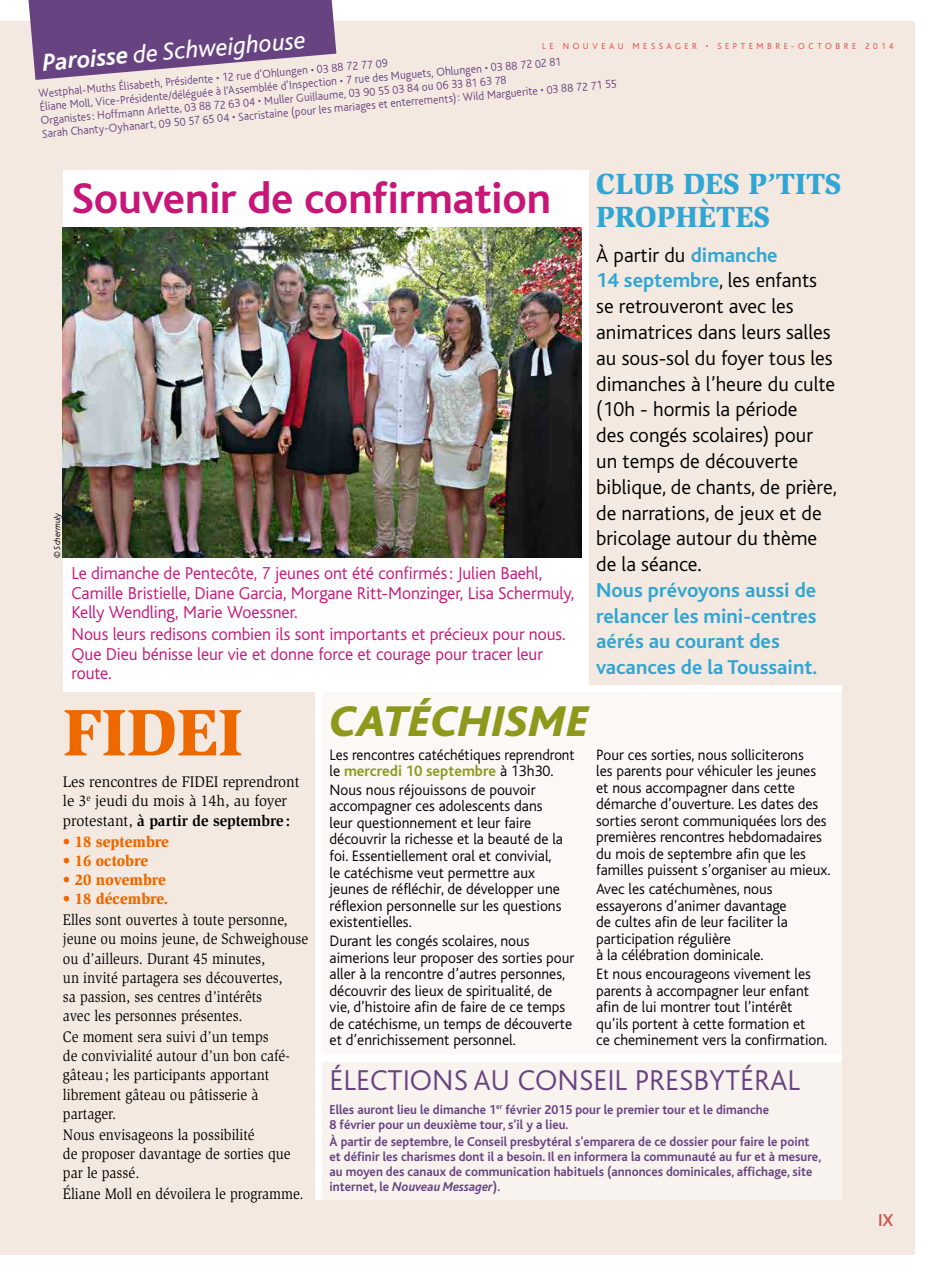
<style>
.page{position:relative;width:936px;height:1276px;background:#fff}
.page>*{position:absolute;margin:0;border:0;box-sizing:border-box;transform-origin:0 0}
.t1{font:900 67.5px "Slimbach";color:#ee6800}
.t2{font:700 45px "Bliss";letter-spacing:-.005em;color:#c71578}
.t3{font:italic 800 45px "Bliss";color:#8e991c}
.t4{font:300 30px "Bliss";color:#684382}
.t5{font:900 30px/33.3px "Slimbach";color:#31a5d4}
.t6{font:italic 25.5px "Bliss";color:#fff}
.t7{font:300 21px/25.8px "Bliss";color:#000}
.t8{font:700 21px/25.8px "Bliss";color:#31a5d4}
.t9{font:300 18px/19.5px "Bliss";letter-spacing:-.005em;color:#c71578}
.t10{font:500 18px "Bliss";color:#cb514b}
.t11{font:300 15.75px/16.5px "Bliss";color:#000}
.t12{font:15.75px/19px "Slimbach";color:#000;scale:.89 1}
.t13{font:15.75px/19px "Slimbach";color:#000;scale:.95 1}
.t14{font:300 15.75px/16.5px "Bliss";color:#000;scale:.95 1}
.t15{font:900 15.75px "Slimbach";color:#ee6800;scale:.95 1}
.t16{font:700 13.5px/15px "Bliss";color:#684382;scale:.95 1}
.t17{font:300 12px/13.5px "Bliss";color:#684382;scale:.95 1}
.t18{font:300 9px "Bliss";letter-spacing:.39em;color:#ea3f43}
.t19{font:italic 300 9px "Bliss";color:#000}
.s1{font-weight:700}
.s2{font-weight:700;color:#31a5d4}
.s3{font-weight:700;color:#8e991c}
.s4{font-style:italic}
</style>
<div class="page">
<div style="left:0;top:21px;width:914px;height:1233px;background:#f4e9e0"></div>
<div style="left:63px;top:170px;width:523px;height:517px;background:#fff"></div>
<div style="left:318px;top:688px;width:523px;height:370px;background:#fbf8f5"></div>
<div style="left:318px;top:1057px;width:523px;height:142px;background:#f9f3ef"></div>
<svg style="left:28px;top:0;width:308px;height:80px"></svg>
<img style="left:63px;top:228px;width:519px;height:329px">
<div style="left:582px;top:170px;width:6px;height:520px;background:#fff"></div>
<div style="left:316px;top:688px;width:6px;height:511px;background:#fff"></div>
<div style="left:63px;top:685px;width:778px;height:7px;background:#fff"></div>
<div style="left:317px;top:1054px;width:524px;height:7px;background:#fff"></div>
<h3 class="t6" style="left:41px;top:49px;width:266px;rotate:-5deg"><span class="s1">Paroisse</span> de Schweighouse</h3>
<p class="t18" style="left:542px;top:42px;width:352px">LE NOUVEAU MESSAGER • SEPTEMBRE-OCTOBRE 2014</p>
<p class="t17" style="left:38px;top:87px;width:608px;rotate:-5deg">Westphal-Muths Élisabeth, Présidente • 12 rue d’Ohlungen • 03 88 72 77 09<br>Éliane Moll, Vice-Présidente/déléguée à l’Assemblée d’Inspection • 7 rue des Muguets, Ohlungen • 03 88 72 02 81<br>Organistes: Hoffmann Arlette, 03 88 72 63 04 • Muller Guillaume, 03 90 55 03 84 ou 06 33 81 63 78<br>Sarah Chanty-Oyhanart, 09 50 57 65 04 • Sacristaine (pour les mariages et enterrements): Wild Marguerite • 03 88 72 71 55</p>
<h2 class="t2" style="left:71px;top:175px;width:481px">Souvenir de confirmation</h2>
<p class="t19" style="left:52px;top:558px;width:47px;rotate:-90deg">© Schermuly</p>
<p class="t9" style="left:71px;top:564px;width:504px">Le dimanche de Pentecôte, 7 jeunes ont été confirmés: Julien Baehl,<br>Camille Bristielle, Diane Garcia, Morgane Ritt-Monzinger, Lisa Schermuly,<br>Kelly Wendling, Marie Woessner.</p>
<p class="t9" style="left:71px;top:625px;width:496px">Nous leurs redisons combien ils sont importants et précieux pour nous.<br>Que Dieu bénisse leur vie et donne force et courage pour tracer leur route.</p>
<h3 class="t5" style="left:596px;top:167px;width:247px">CLUB DES P’TITS<br>PROPHÈTES</h3>
<p class="t7" style="left:596px;top:242px;width:242px">À partir du <span class="s2">dimanche<br>14 septembre</span>, les enfants se retrouveront avec les animatrices dans leurs salles au sous-sol du foyer tous les dimanches à l’heure du culte (10h - hormis la période<br>des congés scolaires) pour un temps de découverte biblique, de chants, de prière, de narrations, de jeux et de bricolage autour du thème de la séance.</p>
<h3 class="t8" style="left:596px;top:577px;width:223px">Nous prévoyons aussi de relancer les mini-centres aérés au courant des vacances de la Toussaint.</h3>
<h1 class="t1" style="left:63px;top:690px;width:181px">FIDEI</h1>
<p class="t13" style="left:63px;top:772px;width:250px">Les rencontres de FIDEI reprendront le 3<sup>e</sup> jeudi du mois à 14h, au foyer protestant, <span class="s1">à partir de septembre:</span></p>
<p class="t15" style="left:63px;top:831px;width:113px">• 18 septembre</p>
<p class="t15" style="left:63px;top:850px;width:91px">• 16 octobre</p>
<p class="t15" style="left:63px;top:870px;width:110px">• 20 novembre</p>
<p class="t15" style="left:63px;top:889px;width:112px">• 18 décembre.</p>
<p class="t12" style="left:63px;top:910px;width:277px">Elles sont ouvertes à toute personne, jeune ou moins jeune, de Schweighouse ou d’ailleurs. Durant 45 minutes,<br>un invité partagera ses découvertes,<br>sa passion, ses centres d’intérêts<br>avec les personnes présentes.</p>
<p class="t12" style="left:63px;top:1027px;width:256px">Ce moment sera suivi d’un temps<br>de convivialité autour d’un bon café&shy;gâteau; les participants apportant librement gâteau ou pâtisserie à partager.</p>
<p class="t12" style="left:63px;top:1125px;width:257px">Nous envisageons la possibilité<br>de proposer davantage de sorties que par le passé.</p>
<p class="t12" style="left:63px;top:1184px;width:272px">Éliane Moll en dévoilera le programme.</p>
<h2 class="t3" style="left:329px;top:698px;width:261px">CATÉCHISME</h2>
<p class="t14" style="left:329px;top:746px;width:259px">Les rencontres catéchétiques reprendront le <span class="s3">mercredi 10 septembre</span> à 13h30.</p>
<p class="t11" style="left:329px;top:781px;width:235px">Nous nous réjouissons de pouvoir accompagner ces adolescents dans leur questionnement et leur faire découvrir la richesse et la beauté de la foi. Essentiellement oral et convivial, le catéchisme veut permettre aux jeunes de réfléchir, de développer une réflexion personnelle sur les questions existentielles.</p>
<p class="t11" style="left:329px;top:933px;width:246px">Durant les congés scolaires, nous aimerions leur proposer des sorties pour aller à la rencontre d’autres personnes, découvrir des lieux de spiritualité, de vie, d’histoire afin de faire de ce temps de catéchisme, un temps de découverte et d’enrichissement personnel.</p>
<p class="t11" style="left:596px;top:746px;width:236px">Pour ces sorties, nous solliciterons<br>les parents pour véhiculer les jeunes et nous accompagner dans cette démarche d’ouverture. Les dates des sorties seront communiquées lors des premières rencontres hebdomadaires du mois de septembre afin que les familles puissent s’organiser au mieux.</p>
<p class="t11" style="left:596px;top:881px;width:193px">Avec les catéchumènes, nous essayerons d’animer davantage de cultes afin de leur faciliter la participation régulière<br>à la célébration dominicale.</p>
<p class="t11" style="left:596px;top:966px;width:233px">Et nous encourageons vivement les parents à accompagner leur enfant afin de lui montrer tout l’intérêt qu’ils portent à cette formation et<br>ce cheminement vers la confirmation.</p>
<h3 class="t4" style="left:329px;top:1064px;width:472px">ÉLECTIONS AU CONSEIL PRESBYTÉRAL</h3>
<p class="t16" style="left:329px;top:1102px;width:464px">Elles auront lieu le dimanche 1<sup>er</sup> février 2015 pour le premier tour et le dimanche<br>8 février pour un deuxième tour, s’il y a lieu.</p>
<p class="t16" style="left:329px;top:1134px;width:519px">À partir de septembre, le Conseil presbytéral s’emparera de ce dossier pour faire le point et définir les charismes dont il a besoin. Il en informera la communauté au fur et à mesure, au moyen des canaux de communication habituels (annonces dominicales, affichage, site internet, le <span class="s4">Nouveau Messager</span>).</p>
<p class="t10" style="left:878px;top:1210px;width:17px">IX</p>
</div>
